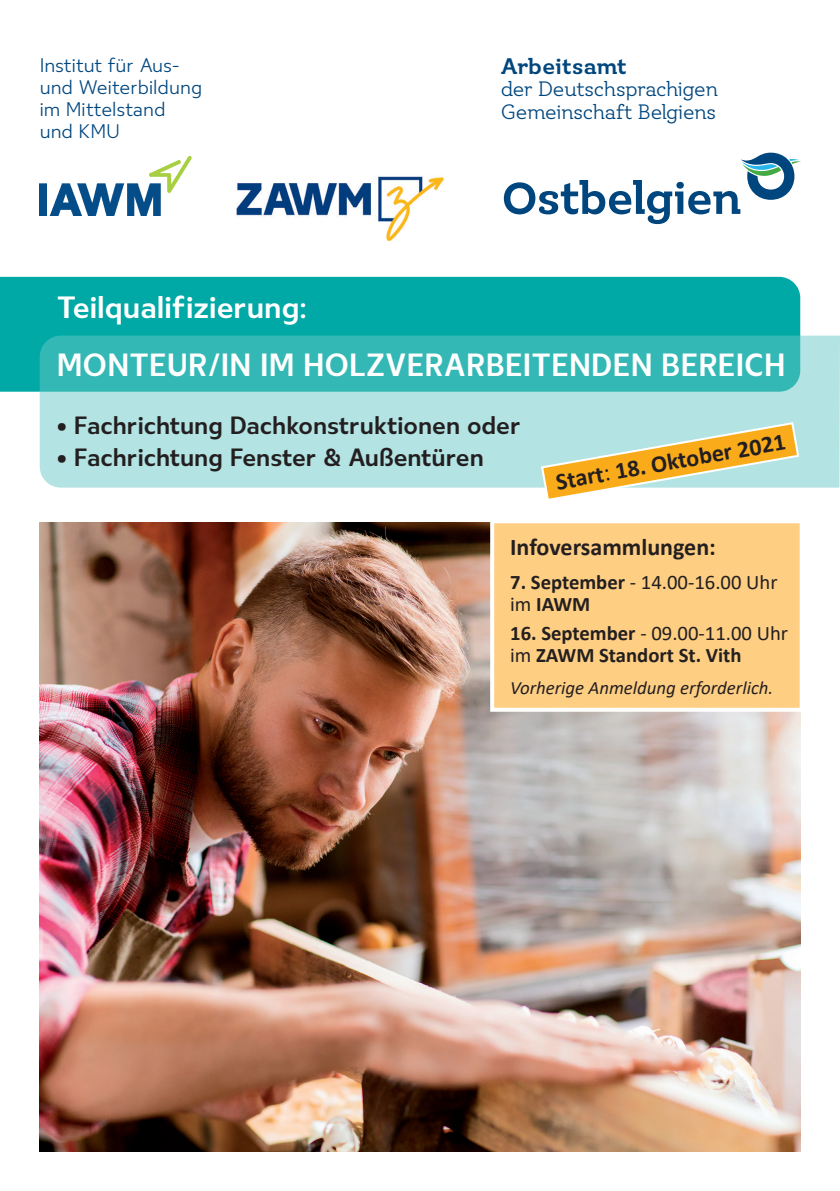
<style>
.page{position:relative;width:840px;height:1191px;background:#fff}
.page>*{position:absolute;margin:0;border:0;box-sizing:border-box;transform-origin:0 0}
.t1{font:700 33.4px "Ostbe Sans Office";letter-spacing:.005em;color:#fff;scale:.94 1}
.t2{font:700 32px "Ostbe Sans Office";color:#fff}
.t3{font:700 26px "Ostbe Sans Office";color:#231f20}
.t4{font:700 24px "Calibri";color:#231f20}
.t5{font:700 23.4px "Ostbe Serif Office";letter-spacing:.01em;color:#00467e}
.t6{font:21.2px/22.6px "Ostbe Serif Office";letter-spacing:-.01em;color:#00467e}
.t7{font:700 20.6px/22.6px "Calibri";color:#231f20}
.t8{font:20.6px/22.6px "Calibri";color:#231f20}
.t9{font:20px/22px "Ostbe Sans Office";color:#00467e}
.t10{font:italic 18.8px "Calibri";color:#231f20}
.s1{font-family:"Ostbe Serif Office"}
.s2{font-weight:400}
.s3{font-weight:700}
</style>
<div class="page">
<div style="left:0;top:277px;width:799px;height:115px;background:#00a9a5"></div>
<svg style="left:40px;top:335px;width:799px;height:152px;background:#7fd1cf"></svg>
<svg style="left:503px;top:153px;width:297px;height:71px"></svg>
<img style="left:40px;top:523px;width:759px;height:628px">
<img style="left:40px;top:156px;width:152px;height:59px">
<img style="left:236px;top:176px;width:208px;height:66px">
<svg style="left:539px;top:421px;width:260px;height:78px"></svg>
<div style="left:492px;top:521px;width:309px;height:188px;background:#fece83"></div>
<div style="left:490px;top:519px;width:313px;height:192px;border:4px solid #fff"></div>
<p class="t9" style="left:40px;top:55px;width:164px">Institut für Aus&shy;und Weiterbildung im Mittelstand und KMU</p>
<p class="t5" style="left:500px;top:52px;width:127px">Arbeitsamt</p>
<p class="t6" style="left:500px;top:79px;width:218px">der Deutschsprachigen<br>Gemeinschaft Belgiens</p>
<p class="t2" style="left:57px;top:289px;width:251px">Teilqualifizierung:</p>
<p class="t1" style="left:57px;top:346px;width:776px">MONTEUR/IN IM HOLZVERARBEITENDEN BEREICH</p>
<p class="t3" style="left:57px;top:410px;width:465px"><span class="s1">•</span> Fachrichtung Dachkonstruktionen oder</p>
<p class="t3" style="left:57px;top:442px;width:428px"><span class="s1">•</span> Fachrichtung Fenster &amp; Außentüren</p>
<p class="t4" style="left:553px;top:465px;width:234px;rotate:-10deg">Start<span class="s2">:</span> 18. Oktober 2021</p>
<p class="t4" style="left:510px;top:530px;width:207px">Infoversammlungen:</p>
<p class="t8" style="left:510px;top:570px;width:269px"><span class="s3">7. September</span> - 14.00-16.00 Uhr im <span class="s3">IAWM</span></p>
<p class="t7" style="left:510px;top:621px;width:279px">16. September <span class="s2">- 09.00-11.00 Uhr im</span> ZAWM Standort St. Vith</p>
<p class="t10" style="left:510px;top:674px;width:264px">Vorherige Anmeldung erforderlich.</p>
</div>
